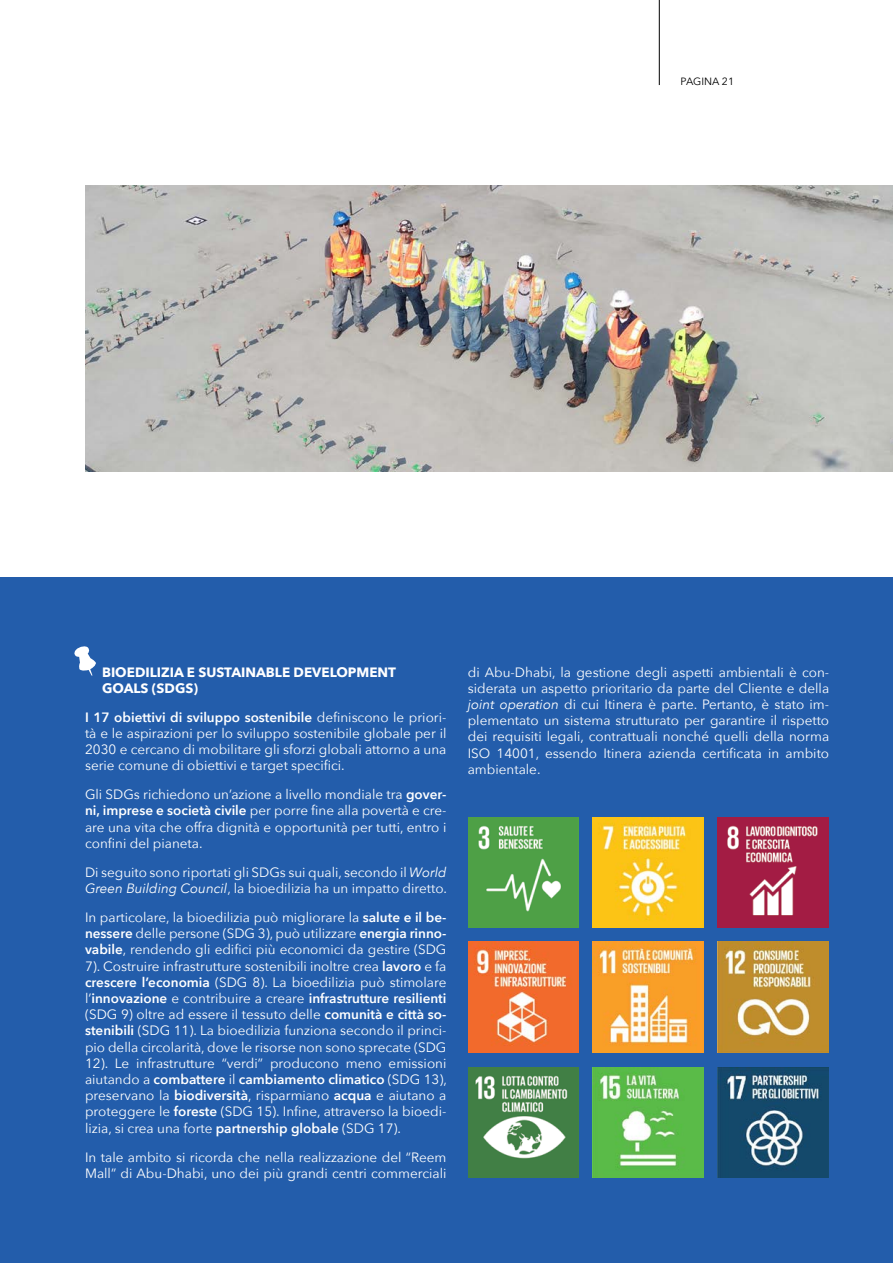
<style>
.page{position:relative;width:893px;height:1263px;background:#fff}
.page>*{position:absolute;margin:0;border:0;box-sizing:border-box;transform-origin:0 0}
.t1{font:13.5px/16.2px "Avenir Next";color:#fff;text-align:justify}
.t2{font:700 13.5px/16.2px "Avenir Next";color:#fff}
.t3{font:10.5px "Avenir Next";color:#000}
.s1{font-weight:600}
.s2{font-style:italic}
</style>
<div class="page">
<hr style="left:659px;top:0;width:1px;height:85px;background:#000">
<div style="left:0;top:578px;width:893px;height:685px;background:#235dab"></div>
<svg style="left:74px;top:646px;width:22px;height:30px"></svg>
<img style="left:85px;top:186px;width:808px;height:286px">
<img style="left:468px;top:817px;width:111px;height:111px">
<img style="left:468px;top:942px;width:111px;height:110px">
<img style="left:468px;top:1067px;width:111px;height:111px">
<img style="left:593px;top:817px;width:111px;height:111px">
<img style="left:593px;top:942px;width:111px;height:110px">
<img style="left:593px;top:1067px;width:111px;height:111px">
<img style="left:718px;top:942px;width:111px;height:110px">
<img style="left:718px;top:1067px;width:111px;height:111px">
<img style="left:718px;top:817px;width:111px;height:111px">
<p class="t3" style="left:681px;top:73px;width:55px">PAGINA 21</p>
<p class="t2" style="left:102px;top:663px;width:296px">BIOEDILIZIA E SUSTAINABLE DEVELOPMENT<br>GOALS (SDGS)</p>
<p class="t1" style="left:85px;top:708px;width:363px"><span class="s1">I 17 obiettivi di sviluppo sostenibile</span> definiscono le priori&shy;tà e le aspirazioni per lo sviluppo sostenibile globale per il 2030 e cercano di mobilitare gli sforzi globali attorno a una serie comune di obiettivi e target specifici.</p>
<p class="t1" style="left:85px;top:786px;width:363px">Gli SDGs richiedono un’azione a livello mondiale tra <span class="s1">gover&shy;ni, imprese e società civile</span> per porre fine alla povertà e cre&shy;are una vita che offra dignità e opportunità per tutti, entro i confini del pianeta.</p>
<p class="t1" style="left:85px;top:863px;width:363px">Di seguito sono riportati gli SDGs sui quali, secondo il <span class="s2">World<br>Green Building Council</span>, la bioedilizia ha un impatto diretto.</p>
<p class="t1" style="left:85px;top:908px;width:363px">In particolare, la bioedilizia può migliorare la <span class="s1">salute e il be&shy;nessere</span> delle persone (SDG 3), può utilizzare <span class="s1">energia rinno&shy;vabile</span>, rendendo gli edifici più economici da gestire (SDG 7). Costruire infrastrutture sostenibili inoltre crea <span class="s1">lavoro</span> e fa <span class="s1">crescere l’economia</span> (SDG 8). La bioedilizia può stimolare l’<span class="s1">innovazione</span> e contribuire a creare <span class="s1">infrastrutture resilienti </span>(SDG 9) oltre ad essere il tessuto delle <span class="s1">comunità e città so&shy;stenibili</span> (SDG 11). La bioedilizia funziona secondo il princi&shy;pio della circolarità, dove le risorse non sono sprecate (SDG 12). Le infrastrutture “verdi” producono meno emissioni aiutando a <span class="s1">combattere</span> il <span class="s1">cambiamento climatico</span> (SDG 13), preservano la <span class="s1">biodiversità</span>, risparmiano <span class="s1">acqua</span> e aiutano a proteggere le <span class="s1">foreste</span> (SDG 15). Infine, attraverso la bioedi&shy;lizia, si crea una forte <span class="s1">partnership globale</span> (SDG 17).</p>
<p class="t1" style="left:85px;top:1148px;width:363px">In tale ambito si ricorda che nella realizzazione del “Reem<br>Mall” di Abu-Dhabi, uno dei più grandi centri commerciali</p>
<p class="t1" style="left:468px;top:663px;width:363px">di Abu-Dhabi, la gestione degli aspetti ambientali è con&shy;siderata un aspetto prioritario da parte del Cliente e della <span class="s2">joint operation</span> di cui Itinera è parte. Pertanto, è stato im&shy;plementato un sistema strutturato per garantire il rispetto dei requisiti legali, contrattuali nonché quelli della norma ISO 14001, essendo Itinera azienda certificata in ambito ambientale.</p>
</div>
